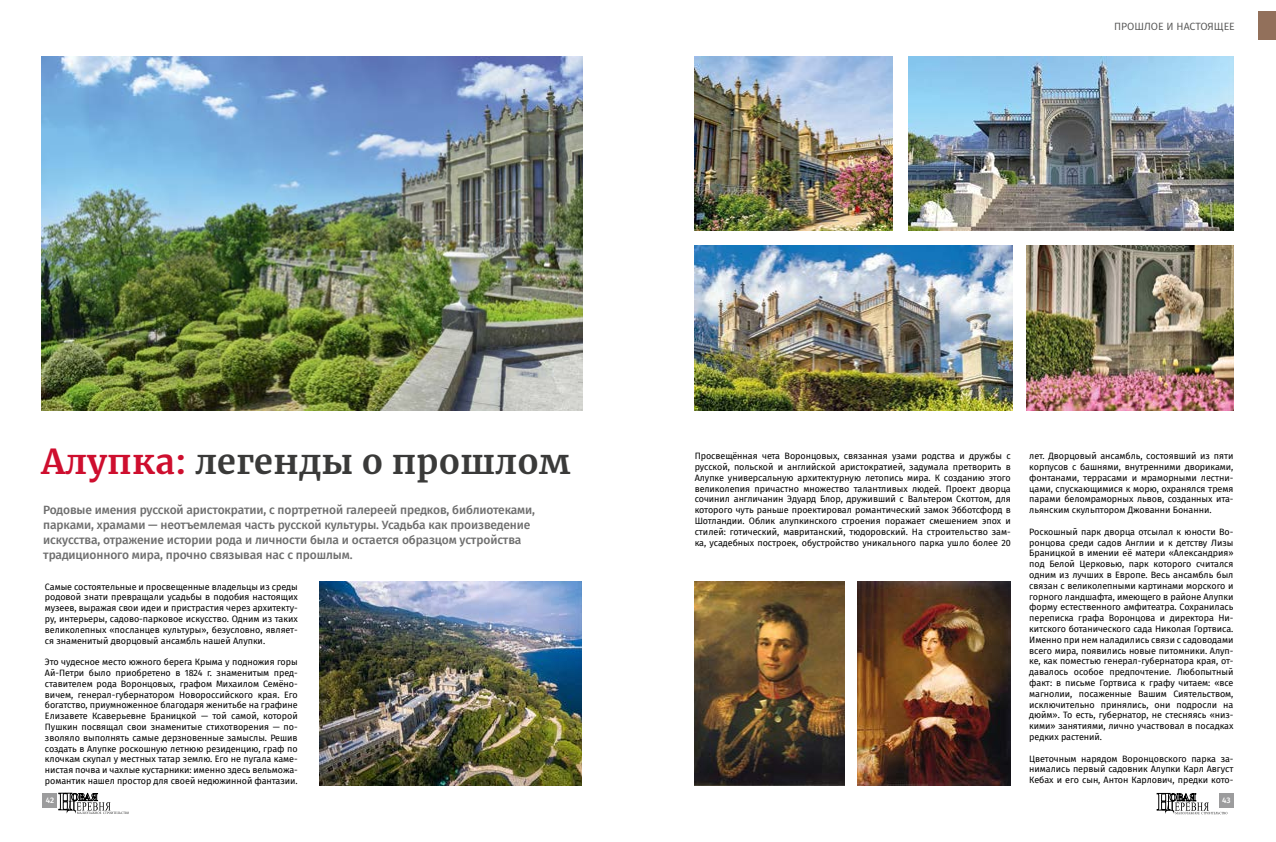
<style>
.page{position:relative;width:1276px;height:842px;background:#fff}
.page>*{position:absolute;margin:0;border:0;box-sizing:border-box;transform-origin:0 0}
.t1{font:700 34px "Merriweather";letter-spacing:.01em;color:#3a3a39}
.t2{font:500 12px/15px "Fira Sans";letter-spacing:-.01em;color:#6e6e6e}
.t3{font:10.5px "Fira Sans";color:#565655}
.t4{font:9px/10.8px "Fira Sans";letter-spacing:-.005em;color:#000;text-align:justify}
.t5{font:500 8px "Fira Sans";color:#fff}
.s1{color:#ce0e2e}
</style>
<div class="page">
<div style="left:1258px;top:11px;width:18px;height:29px;background:#92705b"></div>
<svg style="left:59px;top:793px;width:70px;height:21px"></svg>
<div style="left:43px;top:793px;width:14px;height:14px;background:#9c9c9d"></div>
<svg style="left:1156px;top:793px;width:71px;height:21px"></svg>
<div style="left:1219px;top:793px;width:14px;height:14px;background:#9c9c9d"></div>
<img style="left:694px;top:581px;width:150px;height:204px">
<img style="left:857px;top:581px;width:153px;height:204px">
<img style="left:319px;top:581px;width:262px;height:204px">
<img style="left:41px;top:57px;width:541px;height:353px">
<img style="left:1026px;top:245px;width:207px;height:165px">
<img style="left:694px;top:57px;width:199px;height:174px">
<img style="left:694px;top:245px;width:318px;height:165px">
<img style="left:908px;top:57px;width:325px;height:174px">
<p class="t3" style="left:1114px;top:18px;width:122px">ПРОШЛОЕ И НАСТОЯЩЕЕ</p>
<h1 class="t1" style="left:41px;top:438px;width:530px"><span class="s1">Алупка:</span> легенды о прошлом</h1>
<p class="t2" style="left:43px;top:501px;width:493px">Родовые имения русской аристократии, с портретной галереей предков, библиотеками, парками, храмами — неотъемлемая часть русской культуры. Усадьба как произведение искусства, отражение истории рода и личности была и остается образцом устройства традиционного мира, прочно связывая нас с прошлым.</p>
<p class="t4" style="left:45px;top:581px;width:254px">Самые состоятельные и просвещенные владельцы из среды родовой знати превращали усадьбы в подобия настоящих музеев, выражая свои идеи и пристрастия через архитекту&shy;ру, интерьеры, садово-парковое искусство. Одним из таких великолепных «посланцев культуры», безусловно, являет&shy;ся знаменитый дворцовый ансамбль нашей Алупки.</p>
<p class="t4" style="left:45px;top:656px;width:254px">Это чудесное место южного берега Крыма у подножия горы Ай-Петри было приобретено в 1824 г. знаменитым пред&shy;ставителем рода Воронцовых, графом Михаилом Семёно&shy;вичем, генерал-губернатором Новороссийского края. Его богатство, приумноженное благодаря женитьбе на графине Елизавете Ксаверьевне Браницкой — той самой, которой Пушкин посвящал свои знаменитые стихотворения — по&shy;зволяло выполнять самые дерзновенные замыслы. Решив создать в Алупке роскошную летнюю резиденцию, граф по клочкам скупал у местных татар землю. Его не пугала каме&shy;нистая почва и чахлые кустарники: именно здесь вельможа&shy;романтик нашел простор для своей недюжинной фантазии.</p>
<p class="t4" style="left:694px;top:450px;width:317px">Просвещённая чета Воронцовых, связанная узами родства и дружбы с русской, польской и английской аристократией, задумала претворить в Алупке универсальную архитектурную летопись мира. К созданию этого великолепия причастно множество талантливых людей. Проект дворца сочинил англичанин Эдуард Блор, друживший с Вальтером Скоттом, для которого чуть раньше проектировал романтический замок Эбботсфорд в Шотландии. Облик алупкинского строения поражает смешением эпох и стилей: готический, мавританский, тюдоровский. На строительство зам&shy;ка, усадебных построек, обустройство уникального парка ушло более 20</p>
<p class="t4" style="left:1029px;top:450px;width:206px">лет. Дворцовый ансамбль, состоявший из пяти корпусов с башнями, внутренними двориками, фонтанами, террасами и мраморными лестни&shy;цами, спускающимися к морю, охранялся тремя парами беломраморных львов, созданных ита&shy;льянским скульптором Джованни Бонанни.</p>
<p class="t4" style="left:1029px;top:526px;width:206px">Роскошный парк дворца отсылал к юности Во&shy;ронцова среди садов Англии и к детству Лизы Браницкой в имении её матери «Александрия» под Белой Церковью, парк которого считался одним из лучших в Европе. Весь ансамбль был связан с великолепными картинами морского и горного ландшафта, имеющего в районе Алупки форму естественного амфитеатра. Сохранилась переписка графа Воронцова и директора Ни&shy;китского ботанического сада Николая Гортвиса.<br>Именно при нем наладились связи с садоводами всего мира, появились новые питомники. Алуп&shy;ке, как поместью генерал-губернатора края, от&shy;давалось особое предпочтение. Любопытный факт: в письме Гортвиса к графу читаем: «все магнолии, посаженные Вашим Сиятельством, исключительно принялись, они подросли на дюйм». То есть, губернатор, не стесняясь «низ&shy;кими» занятиями, лично участвовал в посадках редких растений.</p>
<p class="t4" style="left:1029px;top:753px;width:206px">Цветочным нарядом Воронцовского парка за&shy;нимались первый садовник Алупки Карл Август Кебах и его сын, Антон Карлович, предки кото-</p>
<p class="t5" style="left:46px;top:793px;width:10px">42</p>
<p class="t5" style="left:1222px;top:793px;width:10px">43</p>
</div>
